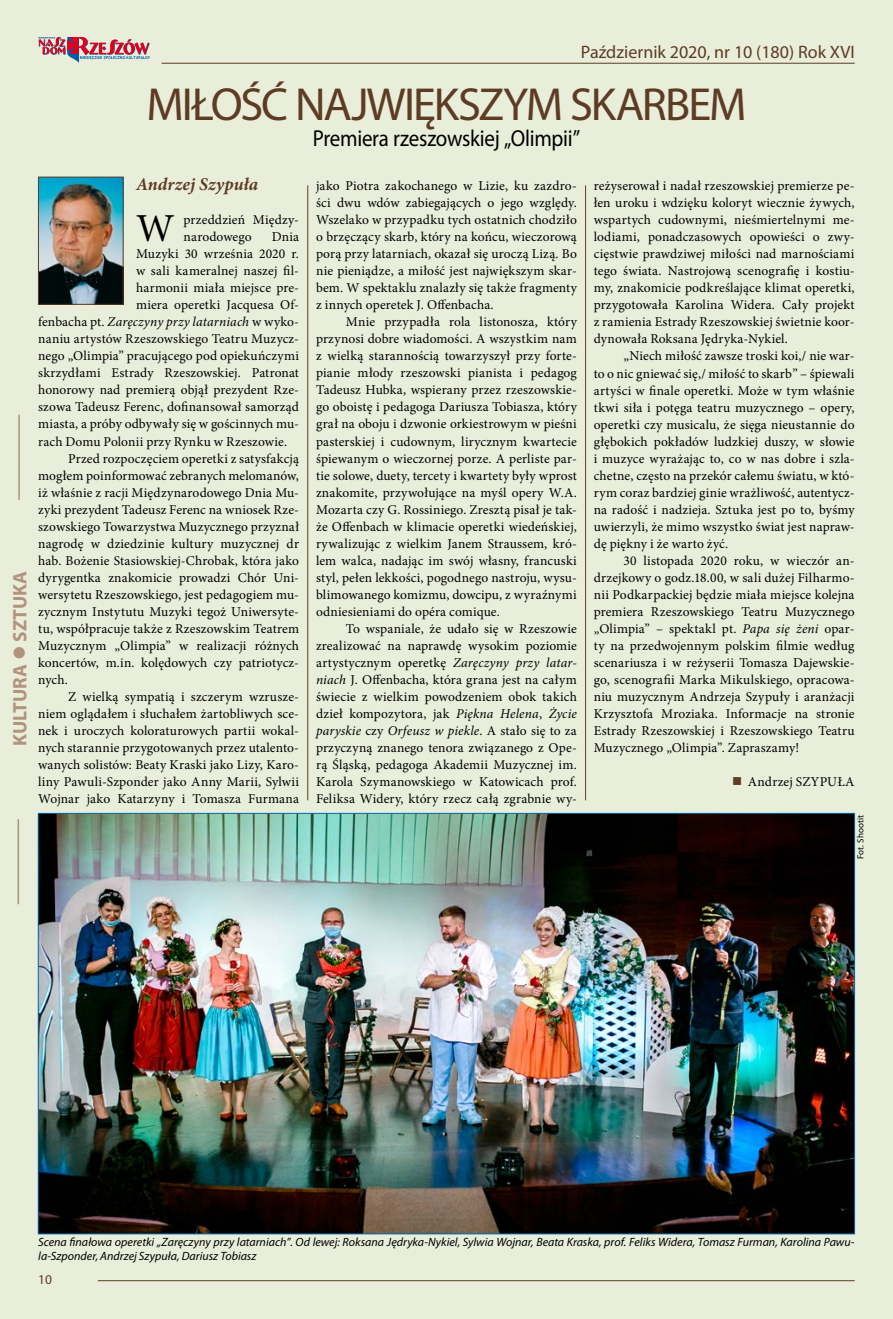
<style>
.page{position:relative;width:893px;height:1319px;background:#fff}
.page>*{position:absolute;margin:0;border:0;box-sizing:border-box;transform-origin:0 0}
.t1{font:46.5px "Myriad Pro";letter-spacing:-.045em;color:#5e3b24}
.t2{font:39.6px "Minion Pro";color:#000}
.t3{font:23.1px "Myriad Pro";letter-spacing:-.015em;color:#000;scale:.91 1}
.t4{font:700 19.5px "Myriad Pro";color:#b1937e}
.t5{font:18px "Myriad Pro";color:#5e3b24}
.t6{font:italic 700 18px "Minion Pro";letter-spacing:.005em;color:#5e3b24}
.t7{font:13.5px/17px "Minion Pro";letter-spacing:.01em;color:#000;text-align:justify}
.t8{font:italic 13.5px "Minion Pro";letter-spacing:.01em;color:#000}
.t9{font:13.5px "Myriad Pro";color:#5e3b24}
.t10{font:italic 12px/14.4px "Myriad Pro";color:#000}
.t11{font:9px "Myriad Pro";letter-spacing:.01em;color:#000}
.s1{font-style:italic}
.s2{color:#5e3b24}
.s3{font-style:normal}
</style>
<div class="page">
<div style="left:0;top:0;width:893px;height:1318px;background:#e8eed9"></div>
<hr style="left:307px;top:185px;width:1px;height:615px;background:#5e3b24">
<hr style="left:585px;top:185px;width:1px;height:615px;background:#5e3b24">
<hr style="left:162px;top:63px;width:693px;height:1px;background:#5e3b24">
<hr style="left:98px;top:1279px;width:757px;height:1px;background:#5e3b24">
<svg style="left:38px;top:37px;width:112px;height:26px"></svg>
<hr style="left:18px;top:819px;width:1px;height:85px;background:#b1937e">
<hr style="left:18px;top:414px;width:2px;height:85px;background:#b1937e">
<img style="left:40px;top:179px;width:81px;height:123px">
<div style="left:38px;top:177px;width:85px;height:127px;border:1px solid #5e3b24"></div>
<img style="left:40px;top:815px;width:813px;height:416px">
<h3 class="t4" style="left:7px;top:745px;width:176px;rotate:-90deg">KULTURA ● SZTUKA</h3>
<h3 class="t5" style="left:581px;top:41px;width:275px">Październik 2020, nr 10 (180) Rok XVI</h3>
<h1 class="t1" style="left:146px;top:76px;width:602px">MIŁOŚĆ NAJWIĘKSZYM SKARBEM</h1>
<h3 class="t3" style="left:313px;top:123px;width:295px">Premiera rzeszowskiej „Olimpii”</h3>
<p class="t7" style="left:316px;top:177px;width:262px">jako Piotra zakochanego w Lizie, ku zazdro&shy;ści dwu wdów zabiegających o jego względy.<br>Wszelako w przypadku tych ostatnich chodziło o brzęczący skarb, który na końcu, wieczorową porą przy latarniach, okazał się uroczą Lizą. Bo nie pieniądze, a miłość jest największym skar&shy;bem. W spektaklu znalazły się także fragmenty z innych operetek J. Offenbacha.</p>
<p class="t7" style="left:316px;top:313px;width:262px;text-indent:30px">Mnie przypadła rola listonosza, który przynosi dobre wiadomości. A wszystkim nam z wielką starannością towarzyszył przy forte&shy;pianie młody rzeszowski pianista i pedagog Tadeusz Hubka, wspierany przez rzeszowskie&shy;go oboistę i pedagoga Dariusza Tobiasza, który grał na oboju i dzwonie orkiestrowym w pieśni pasterskiej i cudownym, lirycznym kwartecie śpiewanym o wieczornej porze. A perliste par&shy;tie solowe, duety, tercety i kwartety były wprost znakomite, przywołujące na myśl opery W.A.<br>Mozarta czy G. Rossiniego. Zresztą pisał je tak&shy;że Offenbach w klimacie operetki wiedeńskiej, rywalizując z wielkim Janem Straussem, kró&shy;lem walca, nadając im swój własny, francuski styl, pełen lekkości, pogodnego nastroju, wysu&shy;blimowanego komizmu, dowcipu, z wyraźnymi odniesieniami do opéra comique.</p>
<p class="t7" style="left:316px;top:620px;width:262px;text-indent:30px">To wspaniale, że udało się w Rzeszowie zrealizować na naprawdę wysokim poziomie artystycznym operetkę <span class="s1">Zaręczyny przy latar&shy;niach</span> J. Offenbacha, która grana jest na całym świecie z wielkim powodzeniem obok takich dzieł kompozytora, jak <span class="s1">Piękna Helena</span>, <span class="s1">Życie paryskie</span> czy <span class="s1">Orfeusz w piekle</span>. A stało się to za przyczyną znanego tenora związanego z Ope&shy;rą Śląską, pedagoga Akademii Muzycznej im.<br>Karola Szymanowskiego w Katowicach prof.<br>Feliksa Widery, który rzecz całą zgrabnie wy-</p>
<h3 class="t6" style="left:136px;top:171px;width:124px">Andrzej Szypuła</h3>
<h2 class="t2" style="left:136px;top:202px;width:40px">W</h2>
<p class="t7" style="left:184px;top:211px;width:117px">przeddzień Między&shy;narodowego</p>
<p class="t7" style="left:594px;top:177px;width:262px">reżyserował i nadał rzeszowskiej premierze pe&shy;łen uroku i wdzięku koloryt wiecznie żywych, wspartych cudownymi, nieśmiertelnymi me&shy;lodiami, ponadczasowych opowieści o zwy&shy;cięstwie prawdziwej miłości nad marnościami tego świata. Nastrojową scenografię i kostiu&shy;my, znakomicie podkreślające klimat operetki, przygotowała Karolina Widera. Cały projekt z ramienia Estrady Rzeszowskiej świetnie koor&shy;dynowała Roksana Jędryka-Nykiel.</p>
<p class="t7" style="left:594px;top:348px;width:262px;text-indent:30px">„Niech miłość zawsze troski koi,/ nie war&shy;to o nic gniewać się,/ miłość to skarb” – śpiewali artyści w finale operetki. Może w tym właśnie tkwi siła i potęga teatru muzycznego – opery, operetki czy musicalu, że sięga nieustannie do głębokich pokładów ludzkiej duszy, w słowie i muzyce wyrażając to, co w nas dobre i szla&shy;chetne, często na przekór całemu światu, w któ&shy;rym coraz bardziej ginie wrażliwość, autentycz&shy;na radość i nadzieja. Sztuka jest po to, byśmy uwierzyli, że mimo wszystko świat jest napraw&shy;dę piękny i że warto żyć.</p>
<p class="t7" style="left:594px;top:552px;width:262px;text-indent:30px">30 listopada 2020 roku, w wieczór an&shy;drzejkowy o godz.18.00, w sali dużej Filharmo&shy;nii Podkarpackiej będzie miała miejsce kolejna premiera Rzeszowskiego Teatru Muzycznego „Olimpia” – spektakl pt. <span class="s1">Papa się żeni</span> opar&shy;ty na przedwojennym polskim filmie według scenariusza i w reżyserii Tomasza Dajewskie&shy;go, scenografii Marka Mikulskiego, opracowa&shy;niu muzycznym Andrzeja Szypuły i aranżacji Krzysztofa Mroziaka. Informacje na stronie Estrady Rzeszowskiej i Rzeszowskiego Teatru Muzycznego „Olimpia”. Zapraszamy!</p>
<p class="t7" style="left:732px;top:773px;width:124px"><span class="s2">■</span> Andrzej SZYPUŁA</p>
<p class="t7" style="left:272px;top:228px;width:29px">Dnia</p>
<p class="t7" style="left:136px;top:245px;width:164px">Muzyki 30 września 2020 r.</p>
<p class="t7" style="left:136px;top:262px;width:164px">w sali kameralnej naszej fil-</p>
<p class="t7" style="left:136px;top:279px;width:164px">harmonii miała miejsce pre-</p>
<p class="t7" style="left:136px;top:296px;width:164px">miera operetki Jacquesa Of-</p>
<p class="t8" style="left:38px;top:313px;width:262px"><span class="s3">fenbacha pt.</span> Zaręczyny przy latarniach <span class="s3">w wyko-</span></p>
<p class="t7" style="left:38px;top:330px;width:262px">naniu artystów Rzeszowskiego Teatru Muzycz-</p>
<p class="t7" style="left:38px;top:347px;width:262px">nego „Olimpia” pracującego pod opiekuńczymi</p>
<p class="t7" style="left:38px;top:364px;width:262px">skrzydłami Estrady Rzeszowskiej. Patronat</p>
<p class="t7" style="left:38px;top:381px;width:262px">honorowy nad premierą objął prezydent Rze-</p>
<p class="t7" style="left:38px;top:398px;width:262px">szowa Tadeusz Ferenc, dofinansował samorząd</p>
<p class="t7" style="left:38px;top:415px;width:262px">miasta, a próby odbywały się w gościnnych mu-</p>
<p class="t7" style="left:38px;top:432px;width:250px">rach Domu Polonii przy Rynku w Rzeszowie.</p>
<p class="t7" style="left:68px;top:449px;width:233px">Przed rozpoczęciem operetki z satysfakcją</p>
<p class="t7" style="left:38px;top:467px;width:262px">mogłem poinformować zebranych melomanów,</p>
<p class="t7" style="left:38px;top:484px;width:262px">iż właśnie z racji Międzynarodowego Dnia Mu-</p>
<p class="t7" style="left:38px;top:501px;width:262px">zyki prezydent Tadeusz Ferenc na wniosek Rze-</p>
<p class="t7" style="left:38px;top:518px;width:262px">szowskiego Towarzystwa Muzycznego przyznał</p>
<p class="t7" style="left:38px;top:535px;width:262px">nagrodę w dziedzinie kultury muzycznej dr</p>
<p class="t7" style="left:38px;top:552px;width:262px">hab. Bożenie Stasiowskiej-Chrobak, która jako</p>
<p class="t7" style="left:38px;top:569px;width:262px">dyrygentka znakomicie prowadzi Chór Uni-</p>
<p class="t7" style="left:38px;top:586px;width:262px">wersytetu Rzeszowskiego, jest pedagogiem mu-</p>
<p class="t7" style="left:38px;top:603px;width:262px">zycznym Instytutu Muzyki tegoż Uniwersyte-</p>
<p class="t7" style="left:38px;top:620px;width:262px">tu, współpracuje także z Rzeszowskim Teatrem</p>
<p class="t7" style="left:38px;top:637px;width:262px">Muzycznym „Olimpia” w realizacji różnych</p>
<p class="t7" style="left:38px;top:654px;width:262px">koncertów, m.in. kolędowych czy patriotycz-</p>
<p class="t7" style="left:38px;top:671px;width:31px">nych.</p>
<p class="t7" style="left:68px;top:688px;width:233px">Z wielką sympatią i szczerym wzrusze-</p>
<p class="t7" style="left:38px;top:705px;width:262px">niem oglądałem i słuchałem żartobliwych sce-</p>
<p class="t7" style="left:38px;top:722px;width:262px">nek i uroczych koloraturowych partii wokal-</p>
<p class="t7" style="left:38px;top:739px;width:262px">nych starannie przygotowanych przez utalento-</p>
<p class="t7" style="left:38px;top:756px;width:262px">wanych solistów: Beaty Kraski jako Lizy, Karo-</p>
<p class="t7" style="left:38px;top:773px;width:262px">liny Pawuli-Szponder jako Anny Marii, Sylwii</p>
<p class="t7" style="left:38px;top:790px;width:262px">Wojnar jako Katarzyny i Tomasza Furmana</p>
<p class="t11" style="left:855px;top:859px;width:46px;rotate:-90deg">Fot. Shootit</p>
<p class="t10" style="left:38px;top:1234px;width:818px">Scena finałowa operetki „Zaręczyny przy latarniach”. Od lewej: Roksana Jędryka-Nykiel, Sylwia Wojnar, Beata Kraska, prof. Feliks Widera, Tomasz Furman, Karolina Pawu&shy;la-Szponder, Andrzej Szypuła, Dariusz Tobiasz</p>
<p class="t9" style="left:38px;top:1271px;width:15px">10</p>
</div>
